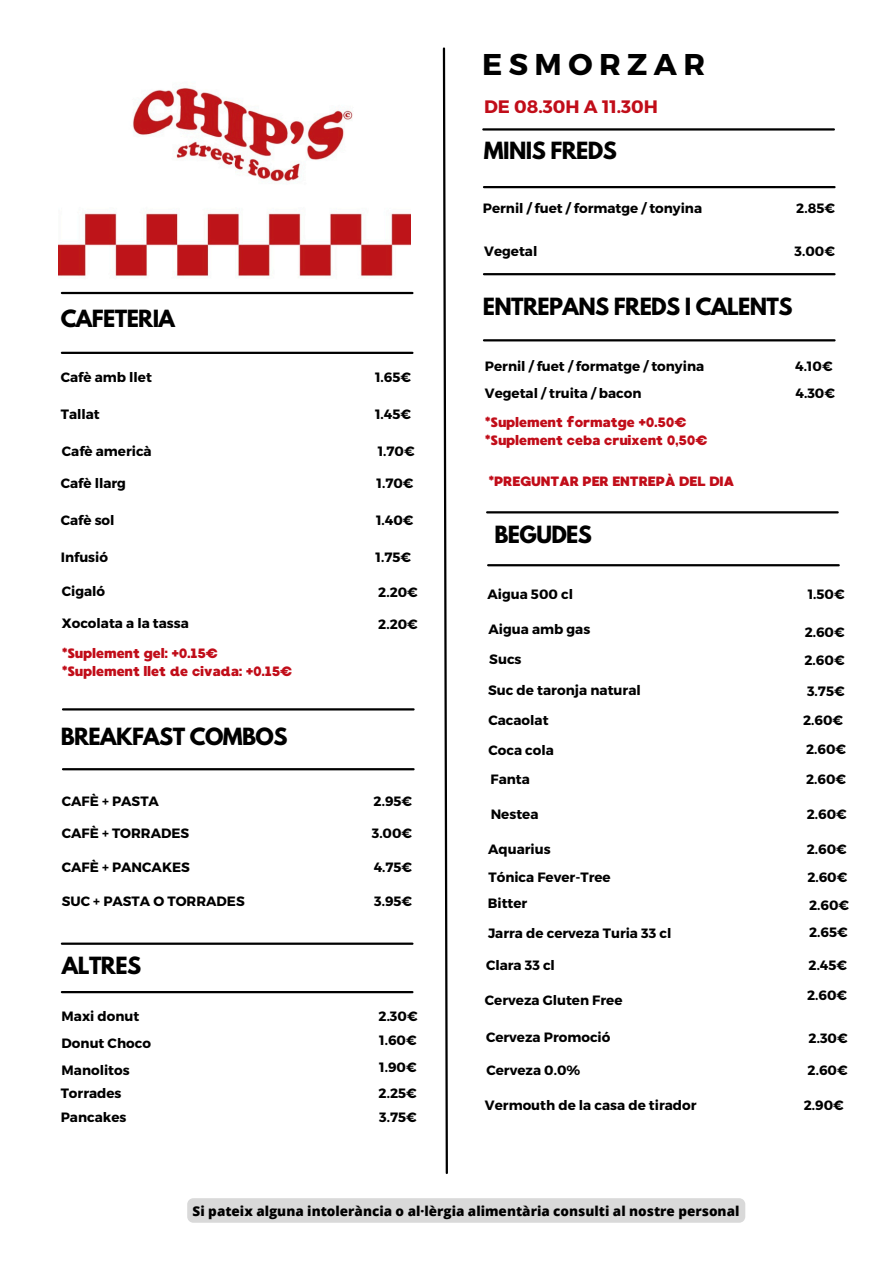
<style>
.page{position:relative;width:894px;height:1264px;background:#fff}
.page>*{position:absolute;margin:0;border:0;box-sizing:border-box;transform-origin:0 0}
.t1{font:700 30px "Montserrat";letter-spacing:.215em;color:#000}
.t2{font:700 21px "League Spartan";letter-spacing:-.03em;color:#000}
.t3{font:700 18px "Montserrat";color:#c10d19}
.t4{font:700 13.5px "Montserrat";color:#000}
.t5{font:13.5px/18px "MADE Waffle Soft";letter-spacing:-.03em;color:#c10d19}
.t6{font:800 13.5px "Open Sans";color:#000}
</style>
<div class="page">
<hr style="left:483px;top:128px;width:350px;height:3px;background:#000">
<hr style="left:484px;top:186px;width:350px;height:2px;background:#000">
<svg style="left:442px;top:47px;width:6px;height:1127px"></svg>
<img style="left:58px;top:87px;width:353px;height:191px">
<hr style="left:62px;top:292px;width:350px;height:2px;background:#000">
<hr style="left:62px;top:352px;width:350px;height:2px;background:#000">
<hr style="left:484px;top:273px;width:350px;height:2px;background:#000">
<hr style="left:484px;top:339px;width:350px;height:2px;background:#000">
<hr style="left:63px;top:708px;width:350px;height:2px;background:#000">
<hr style="left:63px;top:768px;width:350px;height:2px;background:#000">
<hr style="left:488px;top:564px;width:350px;height:2px;background:#000">
<hr style="left:487px;top:511px;width:350px;height:2px;background:#000">
<hr style="left:62px;top:942px;width:350px;height:2px;background:#000">
<hr style="left:62px;top:991px;width:350px;height:2px;background:#000">
<div style="left:187px;top:1198px;width:558px;height:24px;background:#d9d9d9"></div>
<p class="t1" style="left:482px;top:45px;width:224px">ESMORZAR</p>
<h4 class="t3" style="left:484px;top:95px;width:175px">DE 08.30H A 11.30H</h4>
<h2 class="t2" style="left:484px;top:140px;width:134px">MINIS FREDS</h2>
<h2 class="t4" style="left:482px;top:199px;width:221px">Pernil / fuet / formatge / tonyina</h2>
<h4 class="t4" style="left:796px;top:199px;width:40px">2.85€</h4>
<h4 class="t2" style="left:61px;top:308px;width:116px">CAFETERIA</h4>
<h4 class="t4" style="left:61px;top:368px;width:93px">Cafè amb llet</h4>
<p class="t4" style="left:375px;top:368px;width:37px">1.65€</p>
<h4 class="t4" style="left:61px;top:405px;width:40px">Tallat</h4>
<p class="t4" style="left:375px;top:405px;width:37px">1.45€</p>
<p class="t4" style="left:62px;top:442px;width:91px">Cafè americà</p>
<p class="t4" style="left:377px;top:442px;width:38px">1.70€</p>
<h4 class="t4" style="left:61px;top:474px;width:67px">Cafè llarg</h4>
<p class="t4" style="left:376px;top:474px;width:38px">1.70€</p>
<h4 class="t4" style="left:61px;top:511px;width:55px">Cafè sol</h4>
<p class="t4" style="left:376px;top:511px;width:39px">1.40€</p>
<h4 class="t4" style="left:61px;top:548px;width:49px">Infusió</h4>
<p class="t4" style="left:375px;top:548px;width:37px">1.75€</p>
<p class="t4" style="left:62px;top:582px;width:45px">Cigaló</p>
<p class="t4" style="left:378px;top:583px;width:41px">2.20€</p>
<p class="t4" style="left:62px;top:614px;width:128px">Xocolata a la tassa</p>
<h4 class="t4" style="left:378px;top:615px;width:41px">2.20€</h4>
<h4 class="t5" style="left:62px;top:645px;width:158px">*Suplement gel: +0.15€</h4>
<p class="t5" style="left:62px;top:663px;width:232px">*Suplement llet de civada: +0.15€</p>
<h4 class="t2" style="left:61px;top:726px;width:228px">BREAKFAST COMBOS</h4>
<p class="t4" style="left:62px;top:792px;width:99px">CAFÈ + PASTA</p>
<p class="t4" style="left:373px;top:792px;width:40px">2.95€</p>
<h4 class="t4" style="left:62px;top:824px;width:129px">CAFÈ + TORRADES</h4>
<h2 class="t4" style="left:371px;top:824px;width:42px">3.00€</h2>
<h2 class="t4" style="left:62px;top:858px;width:129px">CAFÈ + PANCAKES</h2>
<p class="t4" style="left:373px;top:858px;width:40px">4.75€</p>
<h4 class="t4" style="left:62px;top:892px;width:184px">SUC + PASTA O TORRADES</h4>
<p class="t4" style="left:374px;top:892px;width:39px">3.95€</p>
<h4 class="t2" style="left:62px;top:955px;width:81px">ALTRES</h4>
<h4 class="t4" style="left:62px;top:1007px;width:79px">Maxi donut</h4>
<h1 class="t4" style="left:378px;top:1007px;width:40px">2.30€</h1>
<h2 class="t4" style="left:62px;top:1034px;width:91px">Donut Choco</h2>
<h3 class="t4" style="left:379px;top:1031px;width:39px">1.60€</h3>
<h4 class="t4" style="left:62px;top:1061px;width:69px">Manolitos</h4>
<p class="t4" style="left:379px;top:1058px;width:39px">1.90€</p>
<p class="t4" style="left:61px;top:1084px;width:62px">Torrades</p>
<h4 class="t4" style="left:378px;top:1084px;width:40px">2.25€</h4>
<h4 class="t4" style="left:61px;top:1108px;width:67px">Pancakes</h4>
<p class="t4" style="left:379px;top:1108px;width:39px">3.75€</p>
<h4 class="t4" style="left:484px;top:242px;width:55px">Vegetal</h4>
<h2 class="t4" style="left:794px;top:242px;width:42px">3.00€</h2>
<p class="t2" style="left:482px;top:296px;width:311px">ENTREPANS FREDS I CALENTS</p>
<h4 class="t4" style="left:485px;top:357px;width:221px">Pernil / fuet / formatge / tonyina</h4>
<h4 class="t4" style="left:794px;top:357px;width:39px">4.10€</h4>
<h4 class="t4" style="left:485px;top:385px;width:158px">Vegetal / truita / bacon</h4>
<h4 class="t4" style="left:795px;top:384px;width:41px">4.30€</h4>
<h4 class="t5" style="left:485px;top:414px;width:224px">*Suplement formatge +0.50€ *Suplement ceba cruixent 0,50€</h4>
<p class="t5" style="left:488px;top:472px;width:247px">*PREGUNTAR PER ENTREPÀ DEL DIA</p>
<h4 class="t2" style="left:494px;top:524px;width:99px">BEGUDES</h4>
<h4 class="t4" style="left:487px;top:585px;width:87px">Aigua 500 cl</h4>
<p class="t4" style="left:807px;top:585px;width:38px">1.50€</p>
<h4 class="t4" style="left:488px;top:620px;width:103px">Aigua amb gas</h4>
<p class="t4" style="left:804px;top:623px;width:41px">2.60€</p>
<h4 class="t4" style="left:489px;top:650px;width:34px">Sucs</h4>
<p class="t4" style="left:804px;top:651px;width:42px">2.60€</p>
<h4 class="t4" style="left:488px;top:681px;width:154px">Suc de taronja natural</h4>
<p class="t4" style="left:806px;top:682px;width:39px">3.75€</p>
<h4 class="t4" style="left:488px;top:711px;width:62px">Cacaolat</h4>
<p class="t4" style="left:802px;top:711px;width:41px">2.60€</p>
<h4 class="t4" style="left:488px;top:741px;width:67px">Coca cola</h4>
<h4 class="t4" style="left:490px;top:770px;width:41px">Fanta</h4>
<p class="t4" style="left:805px;top:740px;width:41px">2.60€</p>
<h4 class="t4" style="left:805px;top:770px;width:41px">2.60€</h4>
<p class="t4" style="left:490px;top:805px;width:49px">Nestea</p>
<h4 class="t4" style="left:806px;top:805px;width:41px">2.60€</h4>
<p class="t4" style="left:488px;top:840px;width:64px">Aquarius</p>
<h4 class="t4" style="left:806px;top:840px;width:41px">2.60€</h4>
<p class="t4" style="left:488px;top:868px;width:124px">Tónica Fever-Tree</p>
<h4 class="t4" style="left:807px;top:868px;width:41px">2.60€</h4>
<h4 class="t4" style="left:487px;top:894px;width:41px">Bitter</h4>
<p class="t4" style="left:809px;top:896px;width:41px">2.60€</p>
<p class="t4" style="left:488px;top:924px;width:185px">Jarra de cerveza Turia 33 cl</p>
<h4 class="t4" style="left:808px;top:923px;width:40px">2.65€</h4>
<p class="t4" style="left:486px;top:956px;width:70px">Clara 33 cl</p>
<h4 class="t4" style="left:808px;top:956px;width:40px">2.45€</h4>
<p class="t4" style="left:485px;top:991px;width:139px">Cerveza Gluten Free</p>
<p class="t4" style="left:806px;top:986px;width:41px">2.60€</p>
<h4 class="t4" style="left:486px;top:1028px;width:126px">Cerveza Promoció</h4>
<p class="t4" style="left:808px;top:1029px;width:40px">2.30€</p>
<p class="t4" style="left:486px;top:1061px;width:95px">Cerveza 0.0%</p>
<h4 class="t4" style="left:807px;top:1061px;width:41px">2.60€</h4>
<p class="t4" style="left:485px;top:1096px;width:213px">Vermouth de la casa de tirador</p>
<h4 class="t4" style="left:803px;top:1096px;width:41px">2.90€</h4>
<h4 class="t6" style="left:192px;top:1201px;width:548px">Si pateix alguna intolerància o al·lèrgia alimentària consulti al nostre personal</h4>
</div>
